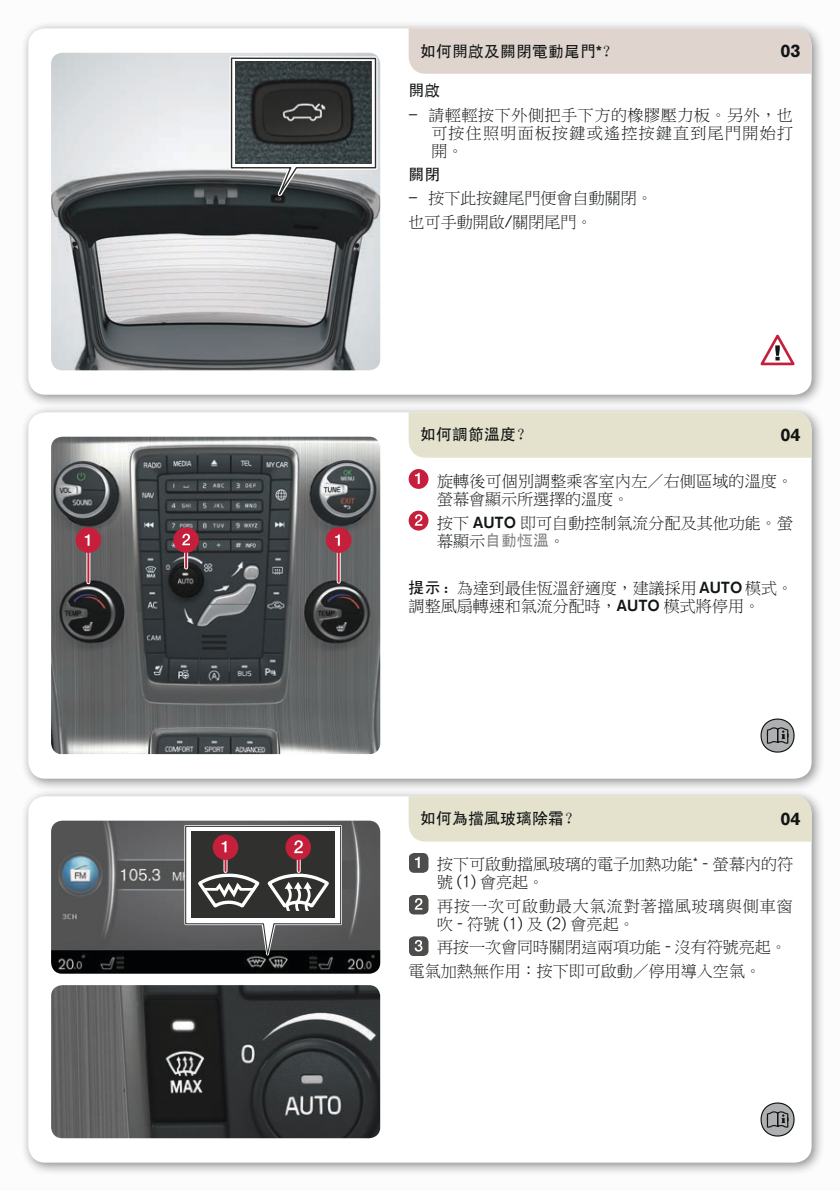
<style>
.page{position:relative;width:840px;height:1191px;background:#fff}
.page>*{position:absolute;margin:0;border:0;box-sizing:border-box;transform-origin:0 0}
.t1{font:700 18px "Volvo Sans";color:#121515}
.t2{font:16px/18px "Ming Li U";color:#121515}
.t3{font:16px/18px "Ming Li U";letter-spacing:.06em;color:#121515}
.t4{font:16px "MS Hei";color:#121515}
.s1{font-family:"Volvo Sans";font-weight:700}
.s2{font-family:"Volvo Sans";font-weight:300}
.s3{font-family:"MS Hei";color:#818282}
.s4{font-family:"MS Hei"}
</style>
<div class="page">
<div style="left:0;top:0;width:839px;height:1191px;background:#f6f6f6"></div>
<div style="left:20px;top:20px;width:804px;height:388px;background:#121515;opacity:.5"></div>
<div style="left:28px;top:28px;width:783px;height:367px;background:#fff;border-radius:17px"></div>
<div style="left:20px;top:404px;width:804px;height:388px;background:#121515;opacity:.5"></div>
<div style="left:28px;top:412px;width:783px;height:366px;background:#fff;border-radius:17px"></div>
<div style="left:20px;top:788px;width:804px;height:388px;background:#121515;opacity:.5"></div>
<div style="left:28px;top:796px;width:783px;height:366px;background:#fff;border-radius:17px"></div>
<div style="left:408px;top:412px;width:403px;height:46px;background:#e4e1cc"></div>
<img style="left:51px;top:437px;width:329px;height:317px">
<svg style="left:184px;top:553px;width:4px;height:14px"></svg>
<hr style="left:185px;top:542px;width:2px;height:25px;background:#c51f3c">
<div style="left:173px;top:527px;width:26px;height:26px;background:#c51f3c;border-radius:50%"></div>
<svg style="left:182px;top:533px;width:8px;height:12px"></svg>
<svg style="left:86px;top:553px;width:4px;height:29px"></svg>
<hr style="left:87px;top:542px;width:2px;height:40px;background:#c51f3c">
<div style="left:76px;top:527px;width:25px;height:26px;background:#c51f3c;border-radius:50%"></div>
<svg style="left:85px;top:534px;width:4px;height:12px"></svg>
<svg style="left:336px;top:553px;width:4px;height:29px"></svg>
<hr style="left:337px;top:542px;width:2px;height:40px;background:#c51f3c">
<div style="left:326px;top:527px;width:25px;height:26px;background:#c51f3c;border-radius:50%"></div>
<svg style="left:335px;top:534px;width:4px;height:12px"></svg>
<div style="left:408px;top:796px;width:403px;height:45px;background:#e4e1cc"></div>
<img style="left:51px;top:985px;width:329px;height:153px">
<img style="left:51px;top:820px;width:329px;height:153px">
<svg style="left:183px;top:823px;width:160px;height:145px"></svg>
<img style="left:51px;top:53px;width:329px;height:317px">
<svg style="left:227px;top:54px;width:152px;height:182px;background:#6c6f71"></svg>
<img style="left:235px;top:62px;width:136px;height:101px">
<div style="left:408px;top:28px;width:403px;height:46px;background:#e0d5ce"></div>
<div style="left:408px;top:469px;width:20px;height:20px;background:#c51f3c;border-radius:50%"></div>
<svg style="left:415px;top:473px;width:4px;height:11px"></svg>
<div style="left:408px;top:511px;width:20px;height:19px;background:#c51f3c;border-radius:50%"></div>
<svg style="left:414px;top:514px;width:8px;height:12px"></svg>
<svg style="left:760px;top:718px;width:34px;height:34px"></svg>
<svg style="left:409px;top:853px;width:19px;height:20px"></svg>
<svg style="left:409px;top:895px;width:19px;height:19px"></svg>
<svg style="left:409px;top:936px;width:19px;height:20px"></svg>
<svg style="left:760px;top:1102px;width:34px;height:34px"></svg>
<svg style="left:760px;top:334px;width:34px;height:31px"></svg>
<p class="t4" style="left:420px;top:43px;width:199px">如何開啟及關閉電動尾門<span class="s1">*</span>？</p>
<p class="t1" style="left:780px;top:38px;width:22px">03</p>
<p class="t4" style="left:408px;top:83px;width:33px">開啟</p>
<p class="t2" style="left:431px;top:106px;width:363px;text-align:justify;text-indent:-23px"><span class="s2">–</span> 請輕輕按下外側把手下方的橡膠壓力板。另外，也可按住照明面板按鍵或遙控按鍵直到尾門開始打開。</p>
<p class="t4" style="left:408px;top:166px;width:33px">關閉</p>
<p class="t2" style="left:408px;top:187px;width:245px;line-height:23.6px"><span class="s2">–</span> 按下此按鍵尾門便會自動關閉。也可手動開啟<span class="s2">/</span>關閉尾門。</p>
<p class="t4" style="left:420px;top:427px;width:113px">如何調節溫度？</p>
<p class="t1" style="left:780px;top:422px;width:22px">04</p>
<p class="t2" style="left:437px;top:472px;width:357px">旋轉後可個別調整乘客室內左／右側區域的溫度。螢幕會顯示所選擇的溫度。</p>
<p class="t2" style="left:437px;top:514px;width:357px">按下 <span class="s2">AUTO</span> 即可自動控制氣流分配及其他功能。螢幕顯示<span class="s3">自動恆溫</span>。</p>
<p class="t2" style="left:408px;top:579px;width:385px"><span class="s4">提示：</span>為達到最佳恆溫舒適度，建議採用 <span class="s2">AUTO</span> 模式。調整風扇轉速和氣流分配時，<span class="s2">AUTO</span> 模式將停用。</p>
<p class="t4" style="left:420px;top:810px;width:161px">如何為擋風玻璃除霜？</p>
<p class="t1" style="left:780px;top:806px;width:22px">04</p>
<p class="t2" style="left:437px;top:855px;width:357px">按下可啟動擋風玻璃的電子加熱功能<span class="s2">* -</span> 螢幕內的符號 <span class="s2">(1)</span> 會亮起。</p>
<p class="t3" style="left:437px;top:897px;width:357px">再按一次可啟動最大氣流對著擋風玻璃與側車窗吹 <span class="s2">-</span> 符號 <span class="s2">(1)</span> 及 <span class="s2">(2)</span> 會亮起。</p>
<p class="t2" style="left:408px;top:935px;width:379px;line-height:23.6px;text-indent:28px">再按一次會同時關閉這兩項功能 <span class="s2">-</span> 沒有符號亮起。電氣加熱無作用：按下即可啟動／停用導入空氣。</p>
</div>
